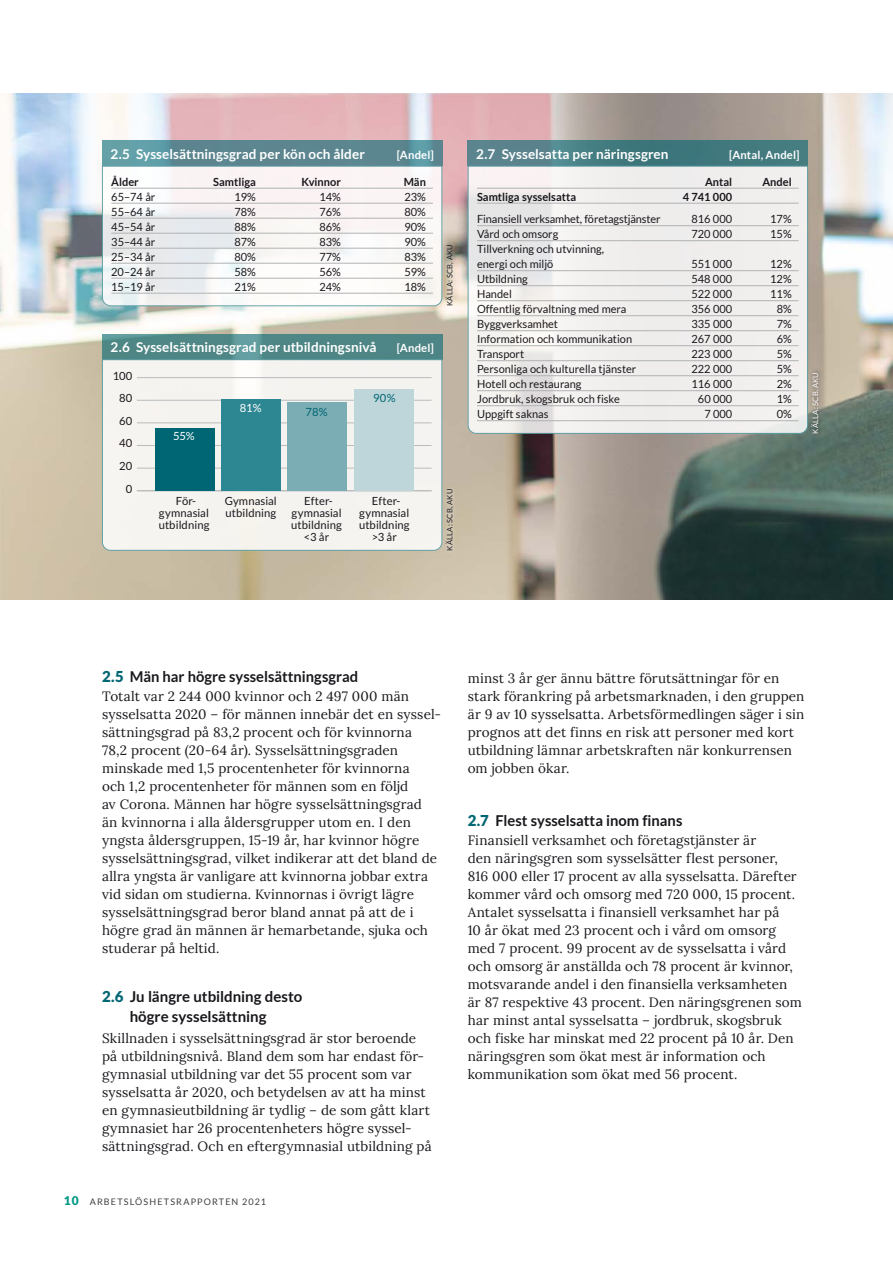
<style>
.page{position:relative;width:893px;height:1263px;background:#fff}
.page>*{position:absolute;margin:0;border:0;box-sizing:border-box;transform-origin:0 0}
.t1{font:700 15px/19.5px "Lato";color:#1a171c;text-align:center}
.t2{font:13.5px/18px "Lora";letter-spacing:.01em;color:#1a171c}
.t3{font:700 13.5px "Lato";letter-spacing:.005em;color:#fff}
.t4{font:11.25px/12px "Lato";color:#1a171c;text-align:center}
.t5{font:700 11.25px "Lato";color:#1a171c}
.t6{font:700 11.25px "Lato";letter-spacing:.015em;color:#fff}
.t7{font:11.25px "Lato";color:#006673}
.t8{font:11.25px "Lato";color:#fff}
.t9{font:9px "Lato";letter-spacing:.125em;color:#3e3e40}
.t10{font:7.5px "Lato";letter-spacing:.025em;color:#1a171c}
.t11{font:7.5px "Lato";letter-spacing:.025em;color:#fff}
.s1{font-weight:900;color:#006673}
.s2{font-weight:900;font-size:12px;color:#009884}
</style>
<div class="page">
<img style="left:0;top:94px;width:893px;height:506px">
<svg style="left:102px;top:140px;width:340px;height:25px;background:#5c8c95"></svg>
<svg style="left:102px;top:165px;width:341px;height:142px"></svg>
<div style="left:443px;top:242px;width:14px;height:67px;background:#fff;opacity:.75"></div>
<svg style="left:102px;top:334px;width:340px;height:25px;background:#508888"></svg>
<svg style="left:102px;top:359px;width:341px;height:192px"></svg>
<div style="left:443px;top:486px;width:14px;height:68px;background:#fff;opacity:.75"></div>
<svg style="left:468px;top:140px;width:340px;height:25px;background:#477c82"></svg>
<svg style="left:467px;top:165px;width:341px;height:269px"></svg>
<div style="left:807px;top:368px;width:16px;height:69px;background:#1a171c;opacity:.75"></div>
<p class="t3" style="left:111px;top:146px;width:256px">2.5 Sysselsättningsgrad per kön och ålder</p>
<p class="t6" style="left:397px;top:148px;width:39px">[Andel]</p>
<p class="t5" style="left:111px;top:175px;width:29px">Ålder</p>
<p class="t5" style="left:213px;top:175px;width:44px">Samtliga</p>
<p class="t5" style="left:301px;top:175px;width:41px">Kvinnor</p>
<p class="t5" style="left:404px;top:175px;width:24px">Män</p>
<p class="t4" style="left:111px;top:190px;width:46px">65–74 år</p>
<p class="t4" style="left:234px;top:190px;width:23px">19%</p>
<p class="t4" style="left:319px;top:190px;width:23px">14%</p>
<p class="t4" style="left:404px;top:190px;width:23px">23%</p>
<p class="t4" style="left:111px;top:205px;width:46px">55–64 år</p>
<p class="t4" style="left:234px;top:205px;width:23px">78%</p>
<p class="t4" style="left:319px;top:205px;width:23px">76%</p>
<p class="t4" style="left:404px;top:205px;width:23px">80%</p>
<p class="t4" style="left:111px;top:220px;width:46px">45–54 år</p>
<p class="t4" style="left:234px;top:220px;width:23px">88%</p>
<p class="t4" style="left:319px;top:220px;width:23px">86%</p>
<p class="t4" style="left:404px;top:220px;width:23px">90%</p>
<p class="t4" style="left:111px;top:235px;width:46px">35–44 år</p>
<p class="t4" style="left:234px;top:235px;width:23px">87%</p>
<p class="t4" style="left:319px;top:235px;width:23px">83%</p>
<p class="t4" style="left:404px;top:235px;width:23px">90%</p>
<p class="t4" style="left:111px;top:250px;width:46px">25–34 år</p>
<p class="t4" style="left:234px;top:250px;width:23px">80%</p>
<p class="t4" style="left:319px;top:250px;width:23px">77%</p>
<p class="t4" style="left:404px;top:250px;width:23px">83%</p>
<p class="t4" style="left:111px;top:265px;width:46px">20–24 år</p>
<p class="t4" style="left:234px;top:265px;width:23px">58%</p>
<p class="t4" style="left:319px;top:265px;width:23px">56%</p>
<p class="t4" style="left:404px;top:265px;width:23px">59%</p>
<p class="t4" style="left:111px;top:280px;width:46px">15–19 år</p>
<p class="t4" style="left:234px;top:280px;width:23px">21%</p>
<p class="t4" style="left:319px;top:280px;width:23px">24%</p>
<p class="t4" style="left:404px;top:280px;width:23px">18%</p>
<p class="t10" style="left:446px;top:306px;width:63px;rotate:-90deg">KÄLLA: SCB, AKU</p>
<p class="t3" style="left:111px;top:339px;width:268px">2.6 Sysselsättningsgrad per utbildningsnivå</p>
<p class="t6" style="left:397px;top:341px;width:39px">[Andel]</p>
<p class="t4" style="left:113px;top:369px;width:21px">100</p>
<p class="t4" style="left:119px;top:392px;width:15px">80</p>
<p class="t4" style="left:119px;top:415px;width:15px">60</p>
<p class="t4" style="left:119px;top:437px;width:15px">40</p>
<p class="t4" style="left:119px;top:460px;width:15px">20</p>
<p class="t4" style="left:126px;top:483px;width:8px">0</p>
<p class="t8" style="left:173px;top:429px;width:23px">55%</p>
<p class="t8" style="left:240px;top:402px;width:23px">81%</p>
<p class="t7" style="left:306px;top:406px;width:24px">78%</p>
<p class="t7" style="left:373px;top:392px;width:24px">90%</p>
<p class="t4" style="left:159px;top:495px;width:52px">För&shy;gymnasial utbildning</p>
<p class="t4" style="left:225px;top:495px;width:54px;text-align:left">Gymnasial utbildning</p>
<p class="t4" style="left:291px;top:495px;width:52px">Efter&shy;gymnasial utbildning &lt;3 år</p>
<p class="t4" style="left:359px;top:495px;width:52px">Efter&shy;gymnasial utbildning &gt;3 år</p>
<p class="t10" style="left:446px;top:551px;width:63px;rotate:-90deg">KÄLLA: SCB, AKU</p>
<p class="t3" style="left:476px;top:146px;width:194px">2.7 Sysselsatta per näringsgren</p>
<p class="t6" style="left:729px;top:148px;width:72px">[Antal, Andel]</p>
<p class="t5" style="left:705px;top:175px;width:29px">Antal</p>
<p class="t5" style="left:762px;top:175px;width:31px">Andel</p>
<p class="t5" style="left:477px;top:190px;width:101px">Samtliga sysselsatta</p>
<p class="t5" style="left:683px;top:190px;width:51px">4 741 000</p>
<p class="t4" style="left:477px;top:213px;width:185px">Finansiell verksamhet, företagstjänster</p>
<p class="t4" style="left:691px;top:213px;width:42px">816 000</p>
<p class="t4" style="left:770px;top:213px;width:23px">17%</p>
<p class="t4" style="left:477px;top:228px;width:83px">Vård och omsorg</p>
<p class="t4" style="left:691px;top:228px;width:42px">720 000</p>
<p class="t4" style="left:770px;top:228px;width:23px">15%</p>
<p class="t4" style="left:477px;top:241px;width:129px;line-height:15px;text-align:left">Tillverkning och utvinning, energi och miljö</p>
<p class="t4" style="left:691px;top:258px;width:42px">551 000</p>
<p class="t4" style="left:770px;top:258px;width:23px">12%</p>
<p class="t4" style="left:477px;top:273px;width:52px">Utbildning</p>
<p class="t4" style="left:691px;top:273px;width:42px">548 000</p>
<p class="t4" style="left:770px;top:273px;width:23px">12%</p>
<p class="t4" style="left:477px;top:288px;width:36px">Handel</p>
<p class="t4" style="left:691px;top:288px;width:42px">522 000</p>
<p class="t4" style="left:770px;top:288px;width:23px">11%</p>
<p class="t4" style="left:477px;top:303px;width:151px">Offentlig förvaltning med mera</p>
<p class="t4" style="left:691px;top:303px;width:42px">356 000</p>
<p class="t4" style="left:777px;top:303px;width:17px">8%</p>
<p class="t4" style="left:477px;top:318px;width:82px">Byggverksamhet</p>
<p class="t4" style="left:691px;top:318px;width:42px">335 000</p>
<p class="t4" style="left:777px;top:318px;width:17px">7%</p>
<p class="t4" style="left:477px;top:333px;width:157px">Information och kommunikation</p>
<p class="t4" style="left:691px;top:333px;width:42px">267 000</p>
<p class="t4" style="left:777px;top:333px;width:17px">6%</p>
<p class="t4" style="left:477px;top:348px;width:49px">Transport</p>
<p class="t4" style="left:691px;top:348px;width:42px">223 000</p>
<p class="t4" style="left:777px;top:348px;width:17px">5%</p>
<p class="t4" style="left:477px;top:363px;width:161px">Personliga och kulturella tjänster</p>
<p class="t4" style="left:691px;top:363px;width:42px">222 000</p>
<p class="t4" style="left:777px;top:363px;width:17px">5%</p>
<p class="t4" style="left:477px;top:378px;width:106px">Hotell och restaurang</p>
<p class="t4" style="left:691px;top:378px;width:42px">116 000</p>
<p class="t4" style="left:777px;top:378px;width:17px">2%</p>
<p class="t4" style="left:477px;top:393px;width:144px">Jordbruk, skogsbruk och fiske</p>
<p class="t4" style="left:698px;top:393px;width:36px">60 000</p>
<p class="t4" style="left:777px;top:393px;width:17px">1%</p>
<p class="t4" style="left:477px;top:408px;width:73px">Uppgift saknas</p>
<p class="t4" style="left:704px;top:408px;width:29px">7 000</p>
<p class="t4" style="left:777px;top:408px;width:17px">0%</p>
<p class="t11" style="left:811px;top:434px;width:63px;rotate:-90deg">KÄLLA: SCB, AKU</p>
<p class="t1" style="left:102px;top:666px;width:258px"><span class="s1">2.5</span> Män har högre sysselsättningsgrad</p>
<p class="t2" style="left:102px;top:686px;width:339px">Totalt var 2 244 000 kvinnor och 2 497 000 män sysselsatta 2020 – för männen innebär det en syssel&shy;sättningsgrad på 83,2 procent och för kvinnorna 78,2 procent (20-64 år). Sysselsättningsgraden minskade med 1,5 procentenheter för kvinnorna<br>och 1,2 procentenheter för männen som en följd<br>av Corona. Männen har högre sysselsättningsgrad än kvinnorna i alla åldersgrupper utom en. I den yngsta åldersgruppen, 15-19 år, har kvinnor högre sysselsättningsgrad, vilket indikerar att det bland de allra yngsta är vanligare att kvinnorna jobbar extra vid sidan om studierna. Kvinnornas i övrigt lägre sysselsättningsgrad beror bland annat på att de i högre grad än männen är hemarbetande, sjuka och studerar på heltid.</p>
<p class="t1" style="left:102px;top:986px;width:202px"><span class="s1">2.6</span> Ju längre utbildning desto högre sysselsättning</p>
<p class="t2" style="left:102px;top:1028px;width:331px">Skillnaden i sysselsättningsgrad är stor beroende på utbildningsnivå. Bland dem som har endast för&shy;gymnasial utbildning var det 55 procent som var sysselsatta år 2020, och betydelsen av att ha minst en gymnasieutbildning är tydlig – de som gått klart gymnasiet har 26 procentenheters högre syssel&shy;sättningsgrad. Och en eftergymnasial utbildning på</p>
<p class="t9" style="left:64px;top:1197px;width:204px"><span class="s2">10</span> ARBETSLÖSHETSRAPPORTEN 2021</p>
<p class="t2" style="left:468px;top:668px;width:338px">minst 3 år ger ännu bättre förutsättningar för en stark förankring på arbetsmarknaden, i den gruppen är 9 av 10 sysselsatta. Arbetsförmedlingen säger i sin prognos att det finns en risk att personer med kort utbildning lämnar arbetskraften när konkurrensen om jobben ökar.</p>
<p class="t1" style="left:468px;top:810px;width:216px"><span class="s1">2.7</span> Flest sysselsatta inom finans</p>
<p class="t2" style="left:468px;top:830px;width:336px">Finansiell verksamhet och företagstjänster är<br>den näringsgren som sysselsätter flest personer,<br>816 000 eller 17 procent av alla sysselsatta. Därefter kommer vård och omsorg med 720 000, 15 procent.<br>Antalet sysselsatta i finansiell verksamhet har på<br>10 år ökat med 23 procent och i vård om omsorg med 7 procent. 99 procent av de sysselsatta i vård och omsorg är anställda och 78 procent är kvinnor, motsvarande andel i den finansiella verksamheten är 87 respektive 43 procent. Den näringsgrenen som har minst antal sysselsatta – jordbruk, skogsbruk och fiske har minskat med 22 procent på 10 år. Den näringsgren som ökat mest är information och kommunikation som ökat med 56 procent.</p>
</div>
